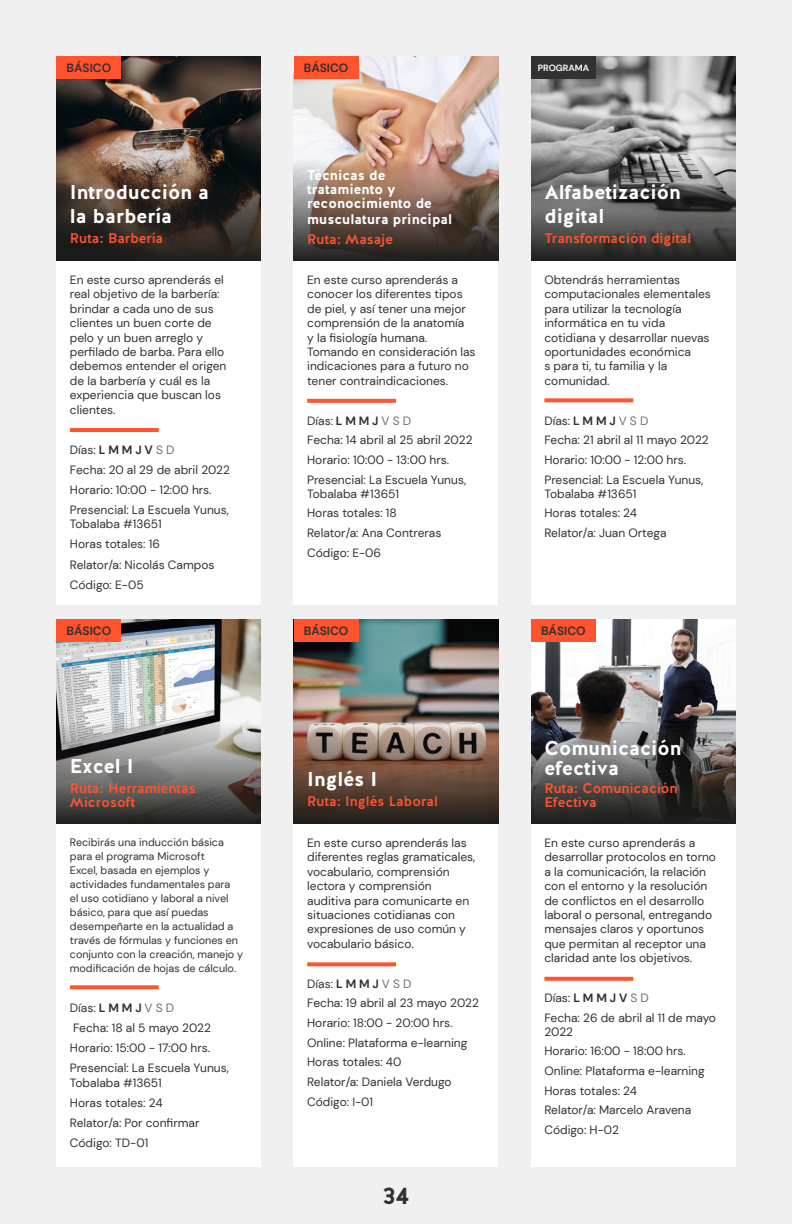
<style>
.page{position:relative;width:792px;height:1224px;background:#f0f0f1}
.page>*{position:absolute;margin:0;border:0;box-sizing:border-box;transform-origin:0 0}
.t1{font:700 24px "Halis GR";color:#333030}
.t2{font:700 20px/24px "Halis GR";color:#fff}
.t3{font:500 14px/14px "Halis GR";color:#ff542e}
.t4{font:700 14px/14px "Halis GR";color:#fff}
.t5{font:12px/14.4px "DM Sans";color:#333030}
.t6{font:700 12px "DM Sans";color:#333030}
.t7{font:10.8px/14px "DM Sans";color:#333030}
.t8{font:700 9px "DM Sans";color:#fff}
.s1{font-weight:700}
.s2{color:#706e6e}
</style>
<div class="page">
<div style="left:531px;top:57px;width:204px;height:547px;background:#fff"></div>
<img style="left:531px;top:57px;width:204px;height:102px">
<div style="left:57px;top:57px;width:204px;height:547px;background:#fff"></div>
<div style="left:57px;top:620px;width:204px;height:547px;background:#fff"></div>
<div style="left:531px;top:620px;width:204px;height:547px;background:#fff"></div>
<div style="left:294px;top:620px;width:204px;height:547px;background:#fff"></div>
<div style="left:294px;top:57px;width:204px;height:547px;background:#fff"></div>
<img style="left:57px;top:57px;width:204px;height:102px">
<img style="left:57px;top:620px;width:204px;height:102px">
<img style="left:531px;top:620px;width:204px;height:102px">
<img style="left:294px;top:620px;width:204px;height:102px">
<img style="left:294px;top:57px;width:204px;height:102px">
<hr style="left:70px;top:428px;width:89px;height:4px;background:#ff542e">
<svg style="left:70px;top:985px;width:89px;height:4px"></svg>
<svg style="left:307px;top:962px;width:89px;height:4px"></svg>
<svg style="left:544px;top:977px;width:89px;height:4px"></svg>
<svg style="left:544px;top:398px;width:89px;height:4px"></svg>
<svg style="left:307px;top:399px;width:89px;height:4px"></svg>
<img style="left:57px;top:159px;width:204px;height:102px">
<img style="left:57px;top:722px;width:204px;height:102px">
<img style="left:531px;top:722px;width:204px;height:102px">
<img style="left:294px;top:722px;width:204px;height:102px">
<img style="left:531px;top:159px;width:204px;height:102px">
<img style="left:294px;top:159px;width:204px;height:102px">
<div style="left:57px;top:57px;width:64px;height:22px;background:#ff542e"></div>
<div style="left:294px;top:57px;width:64px;height:22px;background:#ff542e"></div>
<div style="left:531px;top:57px;width:65px;height:22px;background:#333030"></div>
<div style="left:57px;top:620px;width:64px;height:22px;background:#ff542e"></div>
<div style="left:531px;top:620px;width:65px;height:22px;background:#ff542e"></div>
<div style="left:294px;top:620px;width:64px;height:22px;background:#ff542e"></div>
<p class="t6" style="left:67px;top:60px;width:46px">BÁSICO</p>
<p class="t6" style="left:304px;top:60px;width:46px">BÁSICO</p>
<p class="t8" style="left:538px;top:62px;width:53px">PROGRAMA</p>
<p class="t2" style="left:70px;top:181px;width:141px">Introducción a la barbería</p>
<p class="t3" style="left:70px;top:232px;width:95px">Ruta: Barbería</p>
<p class="t5" style="left:70px;top:273px;width:158px">En este curso aprenderás el real objetivo de la barbería: brindar a cada uno de sus clientes un buen corte de pelo y un buen arreglo y perfilado de barba. Para ello debemos entender el origen de la barbería y cuál es la experiencia que buscan los clientes.</p>
<p class="t5" style="left:70px;top:442px;width:106px">Días: <span class="s1">L M M J V</span> <span class="s2">S D</span></p>
<p class="t5" style="left:70px;top:462px;width:162px">Fecha: 20 al 29 de abril 2022</p>
<p class="t5" style="left:70px;top:482px;width:143px">Horario: 10:00 - 12:00 hrs.</p>
<p class="t5" style="left:70px;top:503px;width:160px">Presencial: La Escuela Yunus,<br>Tobalaba #13651</p>
<p class="t5" style="left:70px;top:537px;width:92px">Horas totales: 16</p>
<p class="t5" style="left:70px;top:557px;width:146px">Relator/a: Nicolás Campos</p>
<p class="t5" style="left:70px;top:577px;width:75px">Código: E-05</p>
<p class="t4" style="left:307px;top:168px;width:126px">Técnicas de tratamiento y reconocimiento de</p>
<p class="t4" style="left:307px;top:212px;width:147px">musculatura principal</p>
<p class="t3" style="left:307px;top:232px;width:87px">Ruta: Masaje</p>
<p class="t5" style="left:307px;top:273px;width:170px">En este curso aprenderás a conocer los diferentes tipos de piel, y así tener una mejor comprensión de la anatomía<br>y la fisiología humana.<br>Tomando en consideración las indicaciones para a futuro no tener contraindicaciones.</p>
<p class="t5" style="left:307px;top:413px;width:106px">Días: <span class="s1">L M M J</span> <span class="s2">V S D</span></p>
<p class="t5" style="left:307px;top:433px;width:167px">Fecha: 14 abril al 25 abril 2022</p>
<p class="t5" style="left:307px;top:452px;width:143px">Horario: 10:00 - 13:00 hrs.</p>
<p class="t5" style="left:307px;top:472px;width:160px">Presencial: La Escuela Yunus,<br>Tobalaba #13651</p>
<p class="t5" style="left:307px;top:506px;width:91px">Horas totales: 18</p>
<p class="t5" style="left:307px;top:525px;width:136px">Relator/a: Ana Contreras</p>
<p class="t5" style="left:307px;top:545px;width:76px">Código: E-06</p>
<p class="t2" style="left:544px;top:181px;width:138px">Alfabetización digital</p>
<p class="t3" style="left:544px;top:232px;width:148px">Transformación digital</p>
<p class="t5" style="left:544px;top:273px;width:168px">Obtendrás herramientas computacionales elementales para utilizar la tecnología informática en tu vida cotidiana y desarrollar nuevas oportunidades económica<br>s para ti, tu familia y la comunidad.</p>
<p class="t5" style="left:544px;top:413px;width:106px">Días: <span class="s1">L M M J</span> <span class="s2">V S D</span></p>
<p class="t5" style="left:544px;top:433px;width:166px">Fecha: 21 abril al 11 mayo 2022</p>
<p class="t5" style="left:544px;top:452px;width:143px">Horario: 10:00 - 12:00 hrs.</p>
<p class="t5" style="left:544px;top:472px;width:160px">Presencial: La Escuela Yunus,<br>Tobalaba #13651</p>
<p class="t5" style="left:544px;top:506px;width:94px">Horas totales: 24</p>
<p class="t5" style="left:544px;top:525px;width:124px">Relator/a: Juan Ortega</p>
<p class="t6" style="left:67px;top:623px;width:46px">BÁSICO</p>
<p class="t6" style="left:304px;top:623px;width:46px">BÁSICO</p>
<p class="t6" style="left:541px;top:623px;width:46px">BÁSICO</p>
<p class="t2" style="left:70px;top:755px;width:65px">Excel I</p>
<p class="t3" style="left:70px;top:782px;width:127px">Ruta: Herramientas<br>Microsoft</p>
<p class="t7" style="left:70px;top:835px;width:175px">Recibirás una inducción básica para el programa Microsoft<br>Excel, basada en ejemplos y actividades fundamentales para<br>el uso cotidiano y laboral a nivel básico, para que así puedas desempeñarte en la actualidad a través de fórmulas y funciones en conjunto con la creación, manejo y modificación de hojas de cálculo.</p>
<p class="t5" style="left:70px;top:1001px;width:106px">Días: <span class="s1">L M M J</span> <span class="s2">V S D</span></p>
<p class="t5" style="left:73px;top:1021px;width:139px">Fecha: 18 al 5 mayo 2022</p>
<p class="t5" style="left:70px;top:1041px;width:142px">Horario: 15:00 - 17:00 hrs.</p>
<p class="t5" style="left:70px;top:1061px;width:160px">Presencial: La Escuela Yunus,<br>Tobalaba #13651</p>
<p class="t5" style="left:70px;top:1095px;width:94px">Horas totales: 24</p>
<p class="t5" style="left:70px;top:1115px;width:131px">Relator/a: Por confirmar</p>
<p class="t5" style="left:70px;top:1135px;width:80px">Código: TD-01</p>
<p class="t2" style="left:307px;top:768px;width:72px">Inglés I</p>
<p class="t3" style="left:307px;top:795px;width:132px">Ruta: Inglés Laboral</p>
<p class="t5" style="left:307px;top:836px;width:170px">En este curso aprenderás las diferentes reglas gramaticales, vocabulario, comprensión lectora y comprensión auditiva para comunicarte en situaciones cotidianas con expresiones de uso común y vocabulario básico.</p>
<p class="t5" style="left:307px;top:976px;width:106px">Días: <span class="s1">L M M J</span> <span class="s2">V S D</span></p>
<p class="t5" style="left:307px;top:996px;width:173px">Fecha: 19 abril al 23 mayo 2022</p>
<p class="t5" style="left:307px;top:1015px;width:147px">Horario: 18:00 - 20:00 hrs.</p>
<p class="t5" style="left:307px;top:1035px;width:162px">Online: Plataforma e-learning</p>
<p class="t5" style="left:307px;top:1055px;width:96px">Horas totales: 40</p>
<p class="t5" style="left:307px;top:1074px;width:146px">Relator/a: Daniela Verdugo</p>
<p class="t5" style="left:307px;top:1094px;width:68px">Código: I-01</p>
<h1 class="t1" style="left:383px;top:1180px;width:28px">34</h1>
<p class="t2" style="left:544px;top:738px;width:138px;line-height:20px">Comunicación efectiva</p>
<p class="t3" style="left:544px;top:781px;width:135px">Ruta: Comunicación<br>Efectiva</p>
<p class="t5" style="left:544px;top:836px;width:173px">En este curso aprenderás a desarrollar protocolos en torno a la comunicación, la relación con el entorno y la resolución de conflictos en el desarrollo laboral o personal, entregando mensajes claros y oportunos que permitan al receptor una claridad ante los objetivos.</p>
<p class="t5" style="left:544px;top:990px;width:106px">Días: <span class="s1">L M M J V</span> <span class="s2">S D</span></p>
<p class="t5" style="left:544px;top:1010px;width:173px">Fecha: 26 de abril al 11 de mayo<br>2022</p>
<p class="t5" style="left:544px;top:1044px;width:143px">Horario: 16:00 - 18:00 hrs.</p>
<p class="t5" style="left:544px;top:1064px;width:162px">Online: Plataforma e-learning</p>
<p class="t5" style="left:544px;top:1083px;width:94px">Horas totales: 24</p>
<p class="t5" style="left:544px;top:1103px;width:148px">Relator/a: Marcelo Aravena</p>
<p class="t5" style="left:544px;top:1123px;width:76px">Código: H-02</p>
</div>
